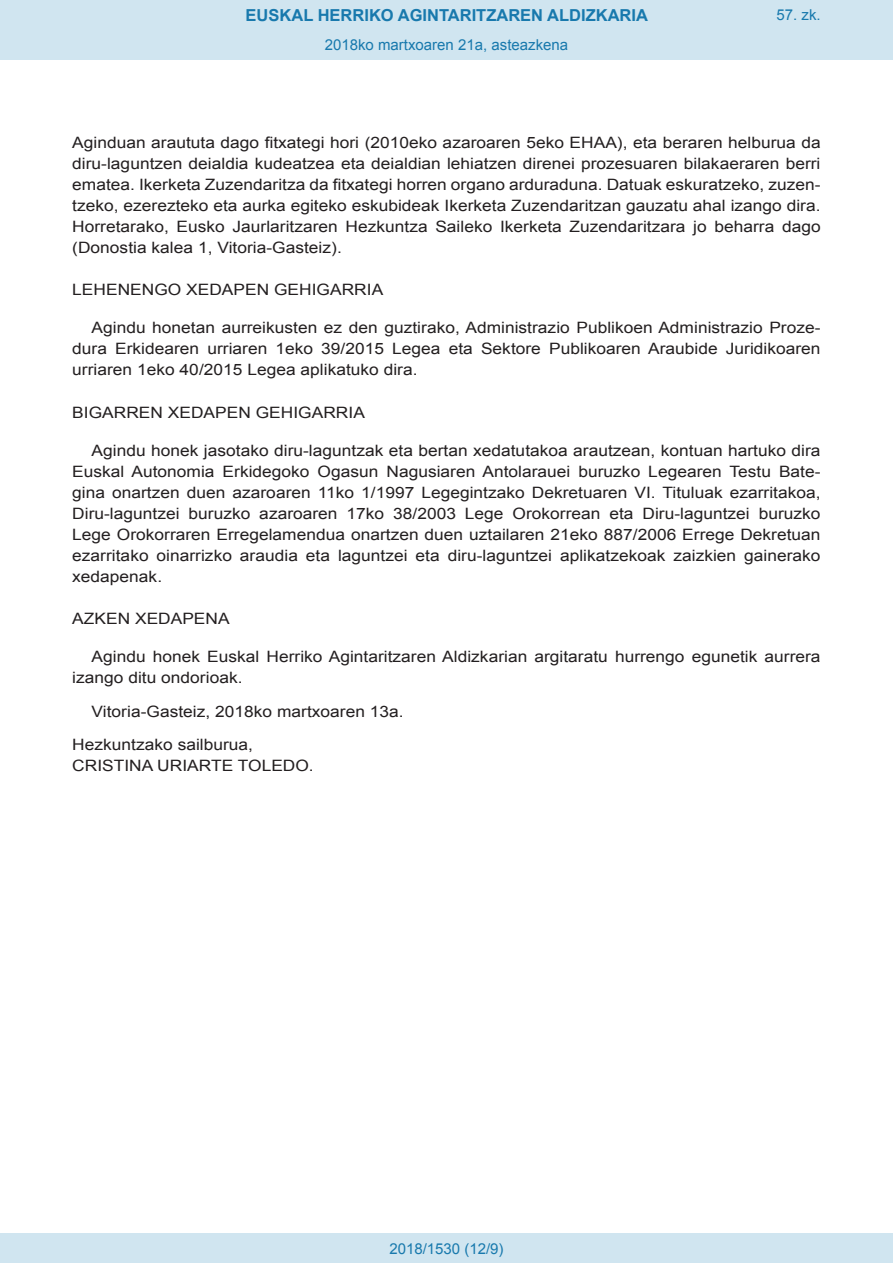
<style>
.page{position:relative;width:893px;height:1263px;background:#fff}
.page>*{position:absolute;margin:0;border:0;box-sizing:border-box;transform-origin:0 0}
.t1{font:700 16.5px "Arial";color:#1879ad}
.BOPVDetalle{font:15.6px/21px "Arial";color:#231f20;text-align:justify;scale:1.11 1}
.BOPVDisposicion{font:15.6px "Arial";color:#231f20;scale:1.11 1}
.BOPVFirmaLugFec{font:15.6px "Arial";color:#231f20;scale:1.11 1}
.BOPVFirmaNombre{font:15.6px "Arial";color:#231f20;scale:1.11 1}
.BOPVFirmaPuesto{font:15.6px "Arial";color:#231f20;scale:1.11 1}
.Paginacion_Centro{font:15px "Arial";color:#1879ad}
</style>
<div class="page">
<div style="left:0;top:0;width:893px;height:60px;background:#d0e5f0"></div>
<div style="left:0;top:1233px;width:893px;height:30px;background:#d0e5f0"></div>
<p class="t1" style="left:246px;top:4px;width:404px">EUSKAL HERRIKO AGINTARITZAREN ALDIZKARIA</p>
<p class="Paginacion_Centro" style="left:325px;top:35px;width:245px">2018ko martxoaren 21a, asteazkena</p>
<p class="Paginacion_Centro" style="left:776px;top:5px;width:46px">57. zk.</p>
<p class="BOPVDetalle" style="left:72px;top:132px;width:676px">Aginduan araututa dago fitxategi hori (2010eko azaroaren 5eko EHAA), eta beraren helburua da diru-laguntzen deialdia kudeatzea eta deialdian lehiatzen direnei prozesuaren bilakaeraren berri ematea. Ikerketa Zuzendaritza da fitxategi horren organo arduraduna. Datuak eskuratzeko, zuzen&shy;tzeko, ezerezteko eta aurka egiteko eskubideak Ikerketa Zuzendaritzan gauzatu ahal izango dira.<br>Horretarako, Eusko Jaurlaritzaren Hezkuntza Saileko Ikerketa Zuzendaritzara jo beharra dago (Donostia kalea 1, Vitoria-Gasteiz).</p>
<p class="BOPVDisposicion" style="left:72px;top:280px;width:282px">LEHENENGO XEDAPEN GEHIGARRIA</p>
<p class="BOPVDetalle" style="left:72px;top:318px;width:676px;text-indent:19px">Agindu honetan aurreikusten ez den guztirako, Administrazio Publikoen Administrazio Proze&shy;dura Erkidearen urriaren 1eko 39/2015 Legea eta Sektore Publikoaren Araubide Juridikoaren urriaren 1eko 40/2015 Legea aplikatuko dira.</p>
<p class="BOPVDisposicion" style="left:72px;top:402px;width:265px">BIGARREN XEDAPEN GEHIGARRIA</p>
<p class="BOPVDetalle" style="left:72px;top:440px;width:676px;text-indent:19px">Agindu honek jasotako diru-laguntzak eta bertan xedatutakoa arautzean, kontuan hartuko dira Euskal Autonomia Erkidegoko Ogasun Nagusiaren Antolarauei buruzko Legearen Testu Bate&shy;gina onartzen duen azaroaren 11ko 1/1997 Legegintzako Dekretuaren VI. Tituluak ezarritakoa, Diru-laguntzei buruzko azaroaren 17ko 38/2003 Lege Orokorrean eta Diru-laguntzei buruzko Lege Orokorraren Erregelamendua onartzen duen uztailaren 21eko 887/2006 Errege Dekretuan ezarritako oinarrizko araudia eta laguntzei eta diru-laguntzei aplikatzekoak zaizkien gainerako xedapenak.</p>
<p class="BOPVDisposicion" style="left:72px;top:608px;width:143px">AZKEN XEDAPENA</p>
<p class="BOPVDetalle" style="left:72px;top:646px;width:676px;text-indent:19px">Agindu honek Euskal Herriko Agintaritzaren Aldizkarian argitaratu hurrengo egunetik aurrera izango ditu ondorioak.</p>
<p class="BOPVFirmaLugFec" style="left:92px;top:701px;width:283px">Vitoria-Gasteiz, 2018ko martxoaren 13a.</p>
<p class="BOPVFirmaPuesto" style="left:72px;top:735px;width:164px">Hezkuntzako sailburua,</p>
<p class="BOPVFirmaNombre" style="left:72px;top:756px;width:219px">CRISTINA URIARTE TOLEDO.</p>
<p class="Paginacion_Centro" style="left:389px;top:1238px;width:116px">2018/1530 (12/9)</p>
</div>
